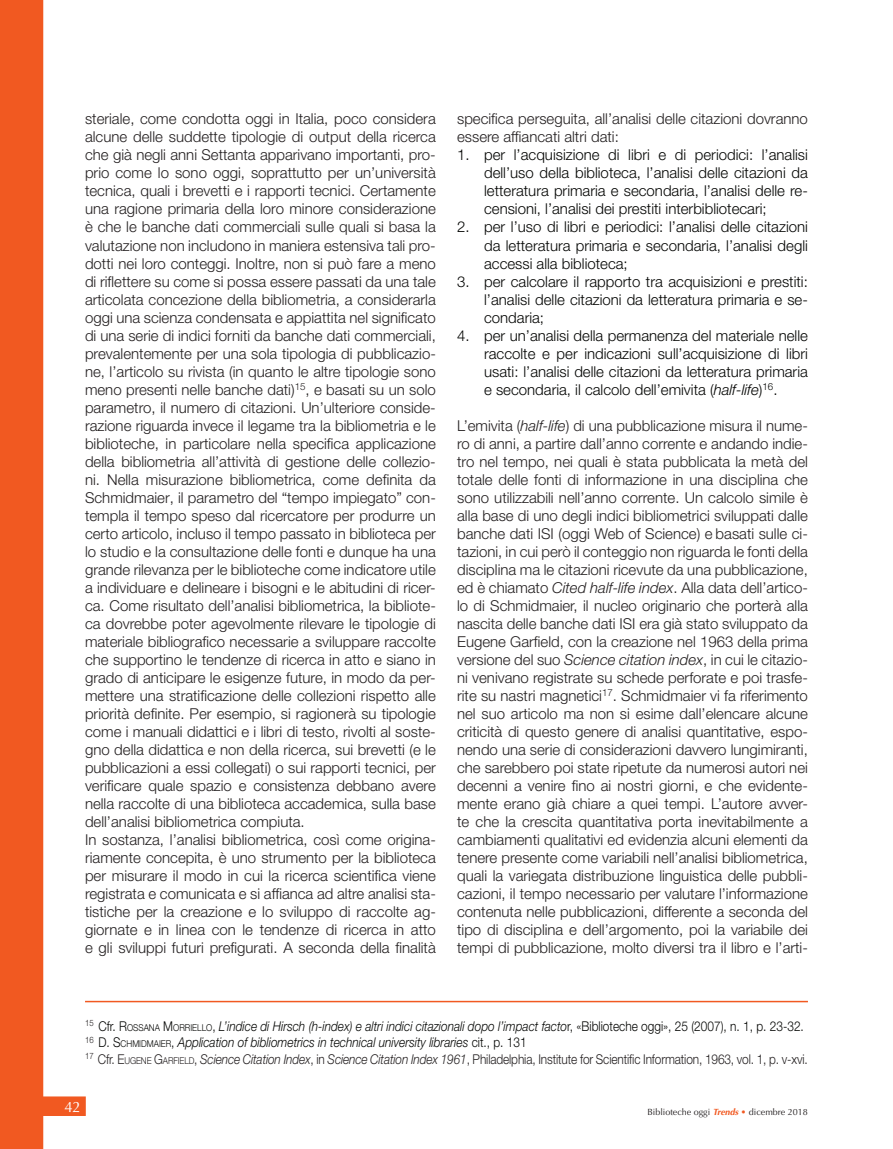
<style>
.page{position:relative;width:893px;height:1149px;background:#fff}
.page>*{position:absolute;margin:0;border:0;box-sizing:border-box;transform-origin:0 0}
.t1{font:300 15px/18px "Helvetica Neue LT Std";color:#231f20}
.t2{font:300 15px/18px "Helvetica Neue LT Std";color:#040503;text-align:justify}
.t3{font:15px "Optima";color:#fff}
.t4{font:italic 300 13.5px/16.5px "Helvetica Neue LT Std";color:#040503;scale:.88 1}
.t5{font:9px "Optima";color:#231f20}
.s1{font-style:italic}
.s2{font-style:normal}
.s3{font-style:normal;font-size:9.45px}
.s4{font-style:normal;color:#231f20}
.s5{font-style:normal;font-size:9.45px;color:#231f20}
.s6{color:#231f20}
.s7{font-weight:700;font-style:italic;color:#f15921}
.s8{color:#f15921}
</style>
<div class="page">
<svg style="left:43px;top:1096px;width:43px;height:19px"></svg>
<div style="left:0;top:0;width:43px;height:1148px;background:#f15921"></div>
<hr style="left:85px;top:1000px;width:723px;height:1px;background:#f15921">
<p class="t1" style="left:85px;top:110px;width:352px">steriale, come condotta oggi in Italia, poco considera alcune delle suddette tipologie di output della ricerca che già negli anni Settanta apparivano importanti, pro&shy;prio come lo sono oggi, soprattutto per un’università tecnica, quali i brevetti e i rapporti tecnici. Certamente una ragione primaria della loro minore considerazione è che le banche dati commerciali sulle quali si basa la valutazione non includono in maniera estensiva tali pro&shy;dotti nei loro conteggi. Inoltre, non si può fare a meno di riflettere su come si possa essere passati da una tale articolata concezione della bibliometria, a considerarla oggi una scienza condensata e appiattita nel significato di una serie di indici forniti da banche dati commerciali, prevalentemente per una sola tipologia di pubblicazio&shy;ne, l’articolo su rivista (in quanto le altre tipologie sono meno presenti nelle banche dati)<sup>15</sup>, e basati su un solo parametro, il numero di citazioni. Un’ulteriore conside&shy;razione riguarda invece il legame tra la bibliometria e le biblioteche, in particolare nella specifica applicazione della bibliometria all’attività di gestione delle collezio&shy;ni. Nella misurazione bibliometrica, come definita da Schmidmaier, il parametro del “tempo impiegato” con&shy;templa il tempo speso dal ricercatore per produrre un certo articolo, incluso il tempo passato in biblioteca per lo studio e la consultazione delle fonti e dunque ha una grande rilevanza per le biblioteche come indicatore utile a individuare e delineare i bisogni e le abitudini di ricer&shy;ca. Come risultato dell’analisi bibliometrica, la bibliote&shy;ca dovrebbe poter agevolmente rilevare le tipologie di materiale bibliografico necessarie a sviluppare raccolte che supportino le tendenze di ricerca in atto e siano in grado di anticipare le esigenze future, in modo da per&shy;mettere una stratificazione delle collezioni rispetto alle priorità definite. Per esempio, si ragionerà su tipologie come i manuali didattici e i libri di testo, rivolti al soste&shy;gno della didattica e non della ricerca, sui brevetti (e le pubblicazioni a essi collegati) o sui rapporti tecnici, per verificare quale spazio e consistenza debbano avere nella raccolte di una biblioteca accademica, sulla base dell’analisi bibliometrica compiuta.<br>In sostanza, l’analisi bibliometrica, così come origina&shy;riamente concepita, è uno strumento per la biblioteca per misurare il modo in cui la ricerca scientifica viene registrata e comunicata e si affianca ad altre analisi sta&shy;tistiche per la creazione e lo sviluppo di raccolte ag&shy;giornate e in linea con le tendenze di ricerca in atto e gli sviluppi futuri prefigurati. A seconda della finalità</p>
<p class="t1" style="left:457px;top:110px;width:352px">specifica perseguita, all’analisi delle citazioni dovranno essere affiancati altri dati:</p>
<p class="t2" style="left:484px;top:146px;width:325px;text-indent:-27px">1. per l’acquisizione di libri e di periodici: l’analisi dell’uso della biblioteca, l’analisi delle citazioni da letteratura primaria e secondaria, l’analisi delle re&shy;censioni, l’analisi dei prestiti interbibliotecari;</p>
<p class="t2" style="left:484px;top:218px;width:325px;text-indent:-27px">2. per l’uso di libri e periodici: l’analisi delle citazioni da letteratura primaria e secondaria, l’analisi degli accessi alla biblioteca;</p>
<p class="t2" style="left:484px;top:272px;width:325px;text-indent:-27px">3. per calcolare il rapporto tra acquisizioni e prestiti: l’analisi delle citazioni da letteratura primaria e se&shy;condaria;</p>
<p class="t2" style="left:484px;top:326px;width:325px;text-indent:-27px">4. per un’analisi della permanenza del materiale nelle raccolte e per indicazioni sull’acquisizione di libri usati: l’analisi delle citazioni da letteratura primaria e secondaria, il calcolo dell’emivita (<span class="s1">half-life</span>)<sup>16</sup>.</p>
<p class="t1" style="left:457px;top:416px;width:352px;text-align:justify">L’emivita (<span class="s1">half-life</span>) di una pubblicazione misura il nume&shy;ro di anni, a partire dall’anno corrente e andando indie&shy;tro nel tempo, nei quali è stata pubblicata la metà del totale delle fonti di informazione in una disciplina che sono utilizzabili nell’anno corrente. Un calcolo simile è alla base di uno degli indici bibliometrici sviluppati dalle banche dati ISI (oggi Web of Science) e basati sulle ci&shy;tazioni, in cui però il conteggio non riguarda le fonti della disciplina ma le citazioni ricevute da una pubblicazione, ed è chiamato <span class="s1">Cited half-life index</span>. Alla data dell’artico&shy;lo di Schmidmaier, il nucleo originario che porterà alla nascita delle banche dati ISI era già stato sviluppato da Eugene Garfield, con la creazione nel 1963 della prima versione del suo <span class="s1">Science citation index</span>, in cui le citazio&shy;ni venivano registrate su schede perforate e poi trasfe&shy;rite su nastri magnetici<sup>17</sup>. Schmidmaier vi fa riferimento nel suo articolo ma non si esime dall’elencare alcune criticità di questo genere di analisi quantitative, espo&shy;nendo una serie di considerazioni davvero lungimiranti, che sarebbero poi state ripetute da numerosi autori nei decenni a venire fino ai nostri giorni, e che evidente&shy;mente erano già chiare a quei tempi. L’autore avver&shy;te che la crescita quantitativa porta inevitabilmente a cambiamenti qualitativi ed evidenzia alcuni elementi da tenere presente come variabili nell’analisi bibliometrica, quali la variegata distribuzione linguistica delle pubbli&shy;cazioni, il tempo necessario per valutare l’informazione contenuta nelle pubblicazioni, differente a seconda del tipo di disciplina e dell’argomento, poi la variabile dei tempi di pubblicazione, molto diversi tra il libro e l’arti-</p>
<p class="t4" style="left:85px;top:1017px;width:823px"><sup>15</sup> <span class="s2">Cfr.</span> <span class="s2">R</span><span class="s3">OSSANA</span> <span class="s2">M</span> <span class="s3">ORR IELLO</span><span class="s2">,</span> L’indice di Hirsch (h-index) e altri indici citazionali dopo l’impact facto<span class="s2">r, «Biblioteche oggi», 25 (2007), n. 1, p. 23-32.<br></span><sup>16</sup> <span class="s2">D. S</span><span class="s3">CHMIDMAIER</span><span class="s2">,</span> Application of bibliometrics in technical university libraries <span class="s2">cit., p. 131<br></span><sup>17</sup> <span class="s4">Cfr.</span> <span class="s4">E</span><span class="s5">UGENE</span> <span class="s4">G</span><span class="s5">ARFIELD</span><span class="s4">,</span> <span class="s6">Science Citation Index</span><span class="s4">, in</span> <span class="s6">Science Citation Index 1961</span><span class="s4">, Philadelphia, Institute for Scientific Information, 1963, vol. 1, p. v-xvi.</span></p>
<p class="t3" style="left:65px;top:1097px;width:18px">42</p>
<p class="t5" style="left:647px;top:1106px;width:162px">Biblioteche oggi <span class="s7">Trends</span> <span class="s8">•</span> dicembre 2018</p>
</div>
